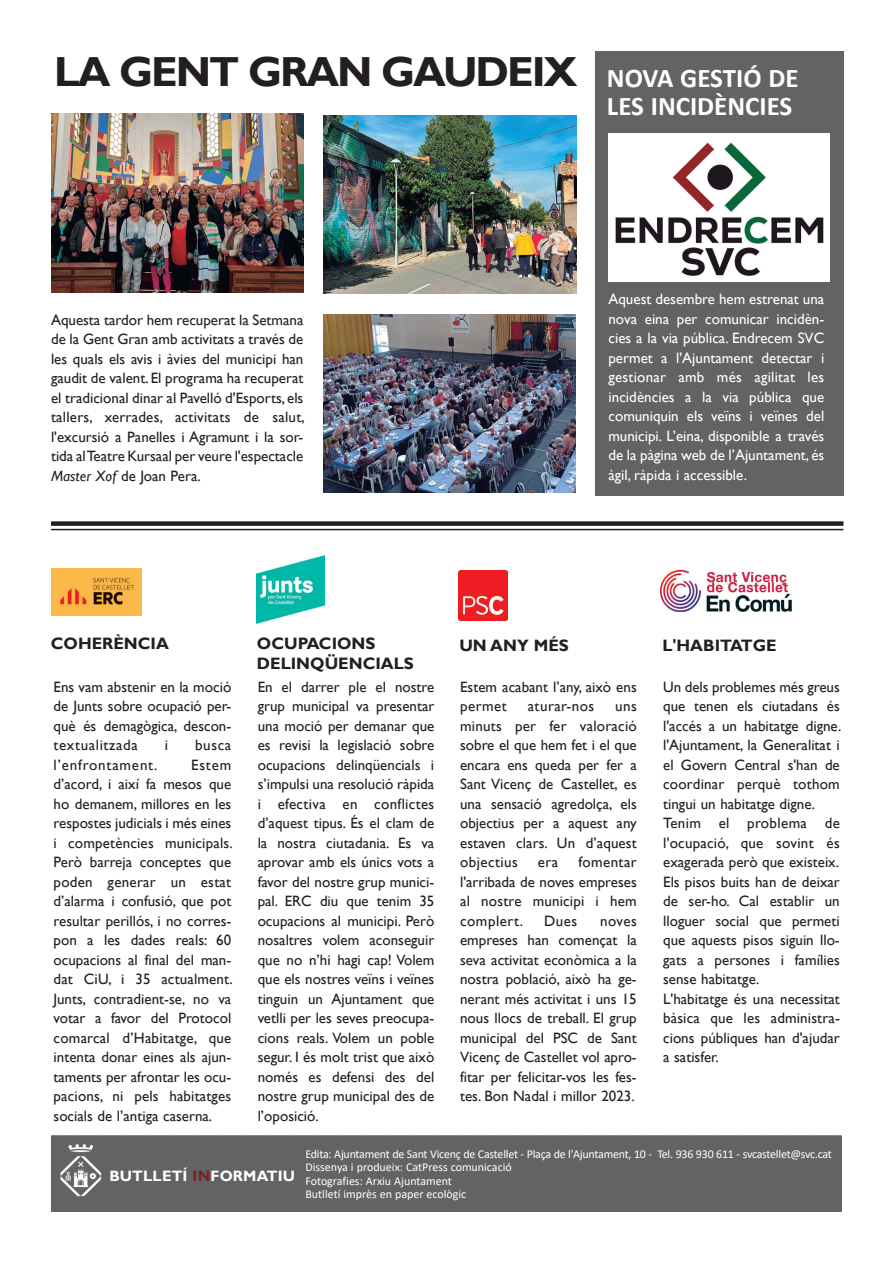
<style>
.page{position:relative;width:893px;height:1263px;background:#fff}
.page>*{position:absolute;margin:0;border:0;box-sizing:border-box;transform-origin:0 0}
.t1{font:700 42px "Gill Sans";letter-spacing:-.05em;color:#231f20}
.t2{font:700 27px/28.5px "Calibri";color:#fff}
.t3{font:700 16.5px/19.5px "Gill Sans";color:#231f20}
.t4{font:15px/19.5px "Gill Sans";color:#231f20;text-align:justify}
.t5{font:15px/19.5px "Gill Sans";color:#fff;text-align:justify}
.t6{font:700 15px "Gill Sans";letter-spacing:.01em;color:#fff}
.t7{font:15px "Gill Sans";letter-spacing:.055em;color:#231f20}
.t8{font:15px "Gill Sans";letter-spacing:.03em;color:#231f20}
.t9{font:12px/13.5px "Calibri";letter-spacing:-.015em;color:#fff}
.s1{font-style:italic}
.s2{color:#7a2125}
</style>
<div class="page">
<div style="left:51px;top:1135px;width:791px;height:77px;background:#636366"></div>
<img style="left:256px;top:555px;width:68px;height:68px">
<img style="left:458px;top:570px;width:50px;height:50px">
<img style="left:660px;top:570px;width:132px;height:41px">
<img style="left:51px;top:569px;width:90px;height:46px">
<img style="left:59px;top:1139px;width:45px;height:65px">
<div style="left:51px;top:521px;width:792px;height:5px;background:#231f20"></div>
<hr style="left:51px;top:529px;width:792px;height:1px;background:#231f20">
<div style="left:595px;top:51px;width:248px;height:445px;background:#636366"></div>
<img style="left:608px;top:134px;width:221px;height:147px">
<img style="left:51px;top:114px;width:252px;height:178px">
<img style="left:324px;top:115px;width:252px;height:179px">
<img style="left:323px;top:314px;width:253px;height:179px">
<h1 class="t1" style="left:54px;top:47px;width:525px">LA GENT GRAN GAUDEIX</h1>
<h2 class="t2" style="left:607px;top:63px;width:193px">NOVA GESTIÓ DE<br>LES INCIDÈNCIES</h2>
<p class="t4" style="left:51px;top:310px;width:255px">Aquesta tardor hem recuperat la Setmana de la Gent Gran amb activitats a través de les quals els avis i àvies del municipi han gaudit de valent. El programa ha recuperat el tradicional dinar al Pavelló d'Esports, els tallers, xerrades, activitats de salut, l'excursió a Panelles i Agramunt i la sor&shy;tida al Teatre Kursaal per veure l'espectacle <span class="s1">Master Xof</span> de Joan Pera.</p>
<p class="t5" style="left:608px;top:289px;width:217px">Aquest desembre hem estrenat una nova eina per comunicar incidèn&shy;cies a la via pública. Endrecem SVC permet a l'Ajuntament detectar i gestionar amb més agilitat les incidències a la via pública que comuniquin els veïns i veïnes del municipi. L’eina, disponible a través de la pàgina web de l’Ajuntament, és àgil, ràpida i accessible.</p>
<p class="t3" style="left:51px;top:634px;width:120px">COHERÈNCIA</p>
<p class="t4" style="left:54px;top:677px;width:179px">Ens vam abstenir en la moció de Junts sobre ocupació per&shy;què és demagògica, descon&shy;textualitzada</p>
<p class="t4" style="left:165px;top:735px;width:5px">i</p>
<p class="t4" style="left:195px;top:735px;width:38px">busca</p>
<p class="t7" style="left:54px;top:756px;width:105px">l’enfrontament.</p>
<p class="t4" style="left:54px;top:755px;width:181px;text-indent:137px">Estem d’acord, i així fa mesos que ho demanem, millores en les respostes judicials i més eines i competències municipals.<br>Però barreja conceptes que poden generar un estat d’alarma i confusió, que pot resultar perillós, i no corres&shy;pon a les dades reals: 60 ocupacions al final del man&shy;dat CiU, i 35 actualment.<br>Junts, contradient-se, no va votar a favor del Protocol comarcal d’Habitatge, que intenta donar eines als ajun&shy;taments per afrontar les ocu&shy;pacions, ni pels habitatges socials de l’antiga caserna.</p>
<p class="t3" style="left:257px;top:634px;width:158px">OCUPACIONS<br>DELINQÜENCIALS</p>
<p class="t4" style="left:258px;top:677px;width:178px">En el darrer ple el nostre grup municipal va presentar una moció per demanar que es revisi la legislació sobre ocupacions delinqüencials i s’impulsi una resolució ràpida i efectiva en conflictes d’aquest tipus. És el clam de la nostra ciutadania. Es va aprovar amb els únics vots a favor del nostre grup munici&shy;pal. ERC diu que tenim 35 ocupacions al municipi. Però nosaltres volem aconseguir que no n’hi hagi cap! Volem que els nostres veïns i veïnes tinguin un Ajuntament que vetlli per les seves preocupa&shy;cions reals. Volem un poble segur. I és molt trist que això només es defensi des del nostre grup municipal des de l’oposició.</p>
<p class="t3" style="left:459px;top:636px;width:111px">UN ANY MÉS</p>
<p class="t4" style="left:460px;top:677px;width:178px">Estem acabant l’any, això ens permet</p>
<p class="t8" style="left:528px;top:697px;width:68px">aturar-nos</p>
<p class="t4" style="left:460px;top:696px;width:178px;text-indent:155px">uns minuts per fer valoració sobre el que hem fet i el que encara ens queda per fer a Sant Vicenç de Castellet, es una sensació agredolça, els objectius per a aquest any estaven clars. Un d’aquest objectius</p>
<p class="t4" style="left:460px;top:852px;width:178px;text-indent:118px">fomentar l'arribada de noves empreses al nostre municipi i hem complert.</p>
<p class="t4" style="left:538px;top:852px;width:22px">era</p>
<p class="t4" style="left:544px;top:911px;width:35px">Dues</p>
<p class="t4" style="left:460px;top:911px;width:178px;text-indent:140px">noves empreses han començat la seva activitat econòmica a la nostra població, això ha ge&shy;nerant més activitat i uns 15 nous llocs de treball. El grup municipal del PSC de Sant Vicenç de Castellet vol apro&shy;fitar per felicitar-vos les fes&shy;tes. Bon Nadal i millor 2023.</p>
<p class="t3" style="left:662px;top:636px;width:116px">L'HABITATGE</p>
<p class="t4" style="left:663px;top:677px;width:180px;text-align:left">Un dels problemes més greus que tenen els ciutadans és l'accés a un habitatge digne. l'Ajuntament, la Generalitat i el Govern Central s'han de coordinar perquè tothom tingui un habitatge digne.<br>Tenim el problema de l'ocupació, que sovint és exagerada però que existeix.<br>Els pisos buits han de deixar de ser-ho. Cal establir un lloguer social que permeti que aquests pisos siguin llo&shy;gats a persones i famílies sense habitatge.<br>L'habitatge és una necessitat bàsica que les administra&shy;cions públiques han d'ajudar a satisfer.</p>
<p class="t6" style="left:109px;top:1167px;width:187px">BUTLLETÍ <span class="s2">IN</span>FORMATIU</p>
<p class="t9" style="left:305px;top:1146px;width:528px">Edita: Ajuntament de Sant Vicenç de Castellet - Plaça de l'Ajuntament, 10 - Tel. 936 930 611 - svcastellet@svc.cat Dissenya i produeix: CatPress comunicació<br>Fotografies: Arxiu Ajuntament<br>Butlletí imprès en paper ecològic</p>
</div>
